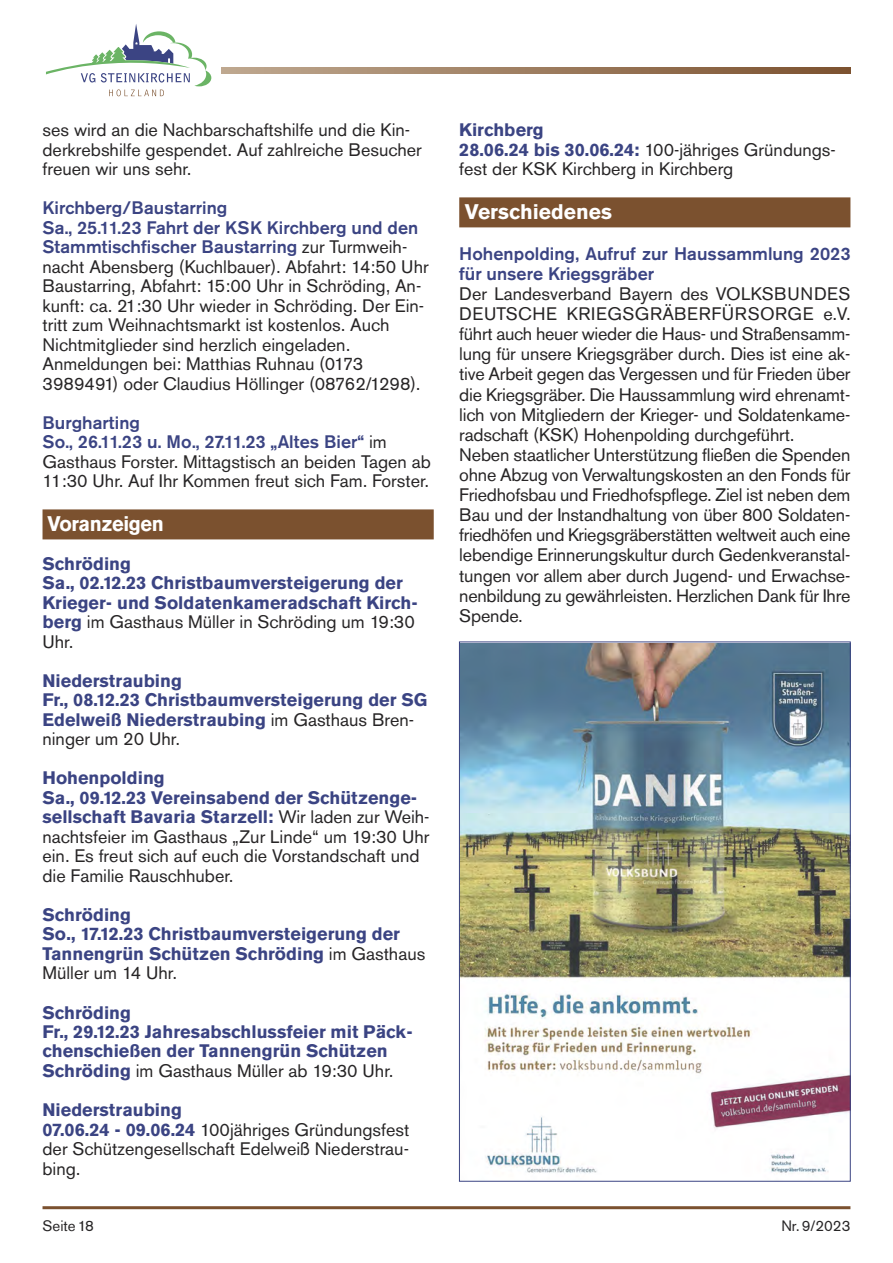
<style>
.page{position:relative;width:893px;height:1263px;background:#fff}
.page>*{position:absolute;margin:0;border:0;box-sizing:border-box;transform-origin:0 0}
.t1{font:700 21px "Akzidenz Grotesk BQ";color:#fff}
.t2{font:700 21px "Akzidenz Grotesk BQ";letter-spacing:-.02em;color:#fff;scale:.95 1}
.t3{font:18px/19.5px "Akzidenz Grotesk BQ";color:#272526}
.t4{font:700 18px/19.5px "Akzidenz Grotesk BQ";color:#3b4483}
.t5{font:500 18px/20.1px "Akzidenz Grotesk BQ";color:#3b4483}
.t6{font:15px "Akzidenz Grotesk BQ";color:#272526}
.s1{font-weight:500;color:#3b4483}
.s2{font-weight:400;color:#272526}
.s3{font-weight:700;color:#3b4483}
</style>
<div class="page">
<div style="left:43px;top:509px;width:391px;height:30px;background:#7b512f"></div>
<div style="left:459px;top:197px;width:391px;height:30px;background:#7b512f"></div>
<svg style="left:46px;top:24px;width:165px;height:72px"></svg>
<hr style="left:43px;top:1206px;width:807px;height:3px;background:#7b512f">
<svg style="left:221px;top:67px;width:629px;height:6px;background:#9d7d5f"></svg>
<img style="left:461px;top:644px;width:387px;height:529px">
<p class="t3" style="left:43px;top:121px;width:381px">ses wird an die Nachbarschaftshilfe und die Kin&shy;derkrebshilfe gespendet. Auf zahlreiche Besucher freuen wir uns sehr.</p>
<p class="t3" style="left:43px;top:199px;width:388px"><span class="s1">Kirchberg/Baustarring<br>Sa., 25.11.23 Fahrt der KSK Kirchberg und den Stammtischfischer Baustarring</span> zur Turmweih&shy;nacht Abensberg (Kuchlbauer). Abfahrt: 14:50 Uhr Baustarring, Abfahrt: 15:00 Uhr in Schröding, An&shy;kunft: ca. 21:30 Uhr wieder in Schröding. Der Ein&shy;tritt zum Weihnachtsmarkt ist kostenlos. Auch Nichtmitglieder sind herzlich eingeladen.<br>Anmeldungen bei: Matthias Ruhnau (0173<br>3989491) oder Claudius Höllinger (08762/1298).</p>
<p class="t3" style="left:43px;top:413px;width:390px"><span class="s1">Burgharting<br>So., 26.11.23 u. Mo., 27.11.23 „Altes Bier“</span> im Gasthaus Forster. Mittagstisch an beiden Tagen ab 11:30 Uhr. Auf Ihr Kommen freut sich Fam. Forster.</p>
<p class="t2" style="left:47px;top:512px;width:124px">Voranzeigen</p>
<p class="t4" style="left:43px;top:554px;width:377px">Schröding<br>Sa., 02.12.23 Christbaumversteigerung der<br>Krieger- und Soldatenkameradschaft Kirch&shy;berg <span class="s2">im Gasthaus Müller in Schröding um 19:30<br>Uhr.</span></p>
<p class="t4" style="left:43px;top:671px;width:386px">Niederstraubing<br>Fr., 08.12.23 Christbaumversteigerung der SG<br>Edelweiß Niederstraubing <span class="s2">im Gasthaus Bren&shy;ninger um 20 Uhr.</span></p>
<p class="t3" style="left:43px;top:769px;width:388px"><span class="s3">Hohenpolding<br>Sa., 09.12.23 Vereinsabend der Schützenge&shy;sellschaft Bavaria Starzell:</span> Wir laden zur Weih&shy;nachtsfeier im Gasthaus „Zur Linde“ um 19:30 Uhr ein. Es freut sich auf euch die Vorstandschaft und die Familie Rauschhuber.</p>
<p class="t4" style="left:43px;top:905px;width:384px">Schröding<br>So., 17.12.23 Christbaumversteigerung der<br>Tannengrün Schützen Schröding <span class="s2">im Gasthaus<br>Müller um 14 Uhr.</span></p>
<p class="t4" style="left:43px;top:1002px;width:372px">Schröding<br>Fr., 29.12.23 Jahresabschlussfeier mit Päck&shy;chenschießen der Tannengrün Schützen Schröding <span class="s2">im Gasthaus Müller ab 19:30 Uhr.</span></p>
<p class="t3" style="left:43px;top:1100px;width:368px"><span class="s3">Niederstraubing<br>07.06.24 - 09.06.24</span> 100jähriges Gründungsfest der Schützengesellschaft Edelweiß Niederstrau&shy;bing.</p>
<p class="t3" style="left:459px;top:121px;width:378px"><span class="s3">Kirchberg<br>28.06.24 bis 30.06.24:</span> 100-jähriges Gründungs&shy;fest der KSK Kirchberg in Kirchberg</p>
<p class="t1" style="left:465px;top:200px;width:149px">Verschiedenes</p>
<p class="t5" style="left:459px;top:243px;width:393px">Hohenpolding, Aufruf zur Haussammlung 2023 für unsere Kriegsgräber</p>
<p class="t3" style="left:459px;top:284px;width:393px;line-height:20.1px">Der Landesverband Bayern des VOLKSBUNDES DEUTSCHE KRIEGSGRÄBERFÜRSORGE e.V. führt auch heuer wieder die Haus- und Straßensamm&shy;lung für unsere Kriegsgräber durch. Dies ist eine ak&shy;tive Arbeit gegen das Vergessen und für Frieden über die Kriegsgräber. Die Haussammlung wird ehrenamt&shy;lich von Mitgliedern der Krieger- und Soldatenkame&shy;radschaft (KSK) Hohenpolding durchgeführt.<br>Neben staatlicher Unterstützung fließen die Spenden ohne Abzug von Verwaltungskosten an den Fonds für Friedhofsbau und Friedhofspflege. Ziel ist neben dem Bau und der Instandhaltung von über 800 Soldaten&shy;friedhöfen und Kriegsgräberstätten weltweit auch eine lebendige Erinnerungskultur durch Gedenkveranstal&shy;tungen vor allem aber durch Jugend- und Erwachse&shy;nenbildung zu gewährleisten. Herzlichen Dank für Ihre Spende.</p>
<p class="t6" style="left:43px;top:1217px;width:53px">Seite 18</p>
<p class="t6" style="left:781px;top:1217px;width:71px">Nr. 9/2023</p>
</div>
